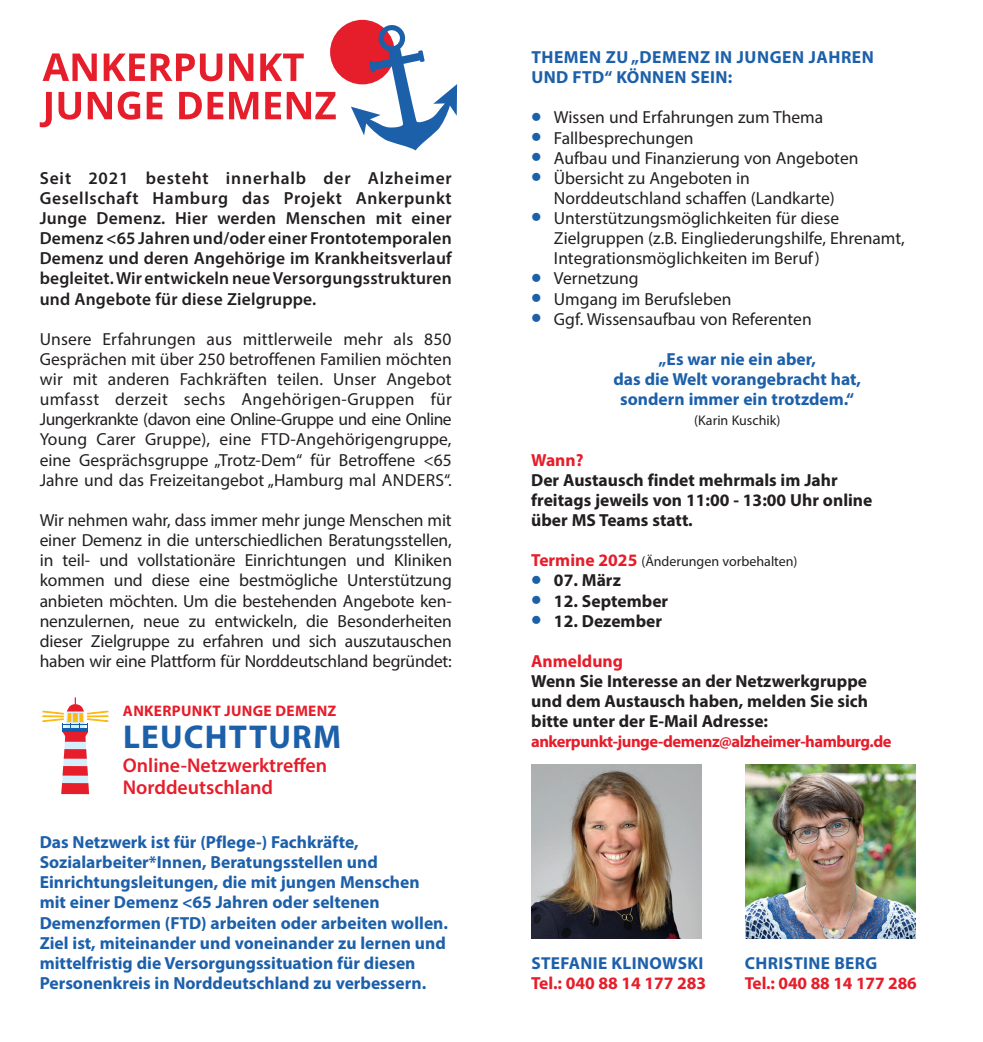
<style>
.page{position:relative;width:983px;height:1042px;background:#fff}
.page>*{position:absolute;margin:0;border:0;box-sizing:border-box;transform-origin:0 0}
.t1{font:700 33.07px "Myriad Pro";letter-spacing:.035em;color:#1d60aa}
.t2{font:600 19.95px/21px "Myriad Pro";color:#e61d2a}
.t3{font:17.5px/20.1px "Myriad Pro";color:#231f20;text-align:justify}
.t4{font:700 17.5px/20.1px "Myriad Pro";color:#1d60aa}
.t5{font:600 17.5px/20.1px "Myriad Pro";letter-spacing:.01em;color:#231f20;text-align:justify}
.t6{font:700 17.5px/20.1px "Myriad Pro";color:#231f20}
.t7{font:700 17.5px/20.1px "Myriad Pro";letter-spacing:.03em;color:#1d60aa}
.t8{font:700 17.5px "Myriad Pro";letter-spacing:-.005em;color:#e61d2a}
.t9{font:700 17.32px "Myriad Pro";letter-spacing:.02em;color:#1d60aa}
.t10{font:700 17.32px "Myriad Pro";letter-spacing:-.01em;color:#e61d2a}
.t11{font:700 16.45px "Myriad Pro";letter-spacing:-.03em;color:#e61d2a}
.t12{font:700 15.4px "Myriad Pro";letter-spacing:.02em;color:#e61d2a}
.t13{font:14px "Myriad Pro";color:#231f20}
.s1{color:#1d60aa}
.s2{font-weight:700;font-size:17.5px;color:#e61d2a}
</style>
<div class="page">
<svg style="left:43px;top:53px;width:54px;height:28px"></svg>
<svg style="left:104px;top:54px;width:41px;height:27px"></svg>
<svg style="left:151px;top:54px;width:71px;height:27px"></svg>
<svg style="left:229px;top:54px;width:24px;height:27px"></svg>
<svg style="left:260px;top:54px;width:44px;height:27px"></svg>
<svg style="left:40px;top:92px;width:12px;height:35px"></svg>
<svg style="left:58px;top:92px;width:23px;height:28px"></svg>
<svg style="left:88px;top:92px;width:24px;height:27px"></svg>
<svg style="left:118px;top:91px;width:22px;height:29px"></svg>
<svg style="left:147px;top:92px;width:15px;height:27px"></svg>
<svg style="left:179px;top:92px;width:44px;height:27px"></svg>
<svg style="left:229px;top:92px;width:29px;height:27px"></svg>
<svg style="left:265px;top:92px;width:70px;height:27px"></svg>
<div style="left:330px;top:20px;width:64px;height:64px;background:#e61d2a;border-radius:50%"></div>
<svg style="left:351px;top:24px;width:106px;height:126px"></svg>
<img style="left:531px;top:764px;width:169px;height:174px">
<img style="left:745px;top:764px;width:170px;height:174px">
<svg style="left:42px;top:697px;width:66px;height:97px"></svg>
<div style="left:87px;top:715px;width:21px;height:2px;border:1px solid #fcb814"></div>
<p class="t5" style="left:40px;top:167px;width:413px">Seit 2021 besteht innerhalb der Alzheimer Gesellschaft Hamburg das Projekt Ankerpunkt Junge Demenz. Hier werden Menschen mit einer Demenz &lt;65 Jahren und/oder einer Frontotemporalen Demenz und deren Angehörige im Krankheitsverlauf begleitet. Wir entwickeln neue Versorgungsstrukturen und Angebote für diese Zielgruppe.</p>
<p class="t3" style="left:40px;top:329px;width:413px">Unsere Erfahrungen aus mittlerweile mehr als 850<br>Gesprächen mit über 250 betroffenen Familien möchten wir mit anderen Fachkräften teilen. Unser Angebot umfasst derzeit sechs Angehörigen-Gruppen für Jungerkrankte (davon eine Online-Gruppe und eine Online Young Carer Gruppe), eine FTD-Angehörigengruppe, eine Gesprächsgruppe „Trotz-Dem“ für Betroffene &lt;65<br>Jahre und das Freizeitangebot „Hamburg mal ANDERS“.</p>
<p class="t3" style="left:40px;top:510px;width:414px">Wir nehmen wahr, dass immer mehr junge Menschen mit einer Demenz in die unterschiedlichen Beratungsstellen, in teil- und vollstationäre Einrichtungen und Kliniken kommen und diese eine bestmögliche Unterstützung anbieten möchten. Um die bestehenden Angebote ken&shy;nenzulernen, neue zu entwickeln, die Besonderheiten dieser Zielgruppe zu erfahren und sich auszutauschen haben wir eine Plattform für Norddeutschland begründet:</p>
<p class="t12" style="left:123px;top:701px;width:215px">ANKERPUNKT JUNGE DEMENZ</p>
<h1 class="t1" style="left:123px;top:715px;width:219px">LEUCHTTURM</h1>
<p class="t2" style="left:123px;top:755px;width:206px">Online-Netzwerktreffen<br>Norddeutschland</p>
<p class="t4" style="left:40px;top:831px;width:410px">Das Netzwerk ist für (Pflege-) Fachkräfte, Sozialarbeiter*Innen, Beratungsstellen und Einrichtungsleitungen, die mit jungen Menschen mit einer Demenz &lt;65 Jahren oder seltenen Demenzformen (FTD) arbeiten oder arbeiten wollen.<br>Ziel ist, miteinander und voneinander zu lernen und mittelfristig die Versorgungssituation für diesen Personenkreis in Norddeutschland zu verbessern.</p>
<p class="t7" style="left:531px;top:46px;width:344px">THEMEN ZU „DEMENZ IN JUNGEN JAHREN<br>UND FTD“ KÖNNEN SEIN:</p>
<p class="t3" style="left:531px;top:107px;width:293px"><span class="s1">●</span> Wissen und Erfahrungen zum Thema</p>
<p class="t3" style="left:531px;top:127px;width:164px"><span class="s1">●</span> Fallbesprechungen</p>
<p class="t3" style="left:531px;top:147px;width:329px"><span class="s1">●</span> Aufbau und Finanzierung von Angeboten</p>
<p class="t3" style="left:554px;top:168px;width:282px;text-indent:-23px"><span class="s1">●</span> Übersicht zu Angeboten in<br>Norddeutschland schaffen (Landkarte)</p>
<p class="t3" style="left:554px;top:208px;width:352px;text-align:left;text-indent:-23px"><span class="s1">●</span> Unterstützungsmöglichkeiten für diese<br>Zielgruppen (z.B. Eingliederungshilfe, Ehrenamt,<br>Integrationsmöglichkeiten im Beruf)</p>
<p class="t3" style="left:531px;top:268px;width:109px"><span class="s1">●</span> Vernetzung</p>
<p class="t3" style="left:531px;top:288px;width:202px"><span class="s1">●</span> Umgang im Berufsleben</p>
<p class="t3" style="left:531px;top:308px;width:282px"><span class="s1">●</span> Ggf. Wissensaufbau von Referenten</p>
<p class="t4" style="left:613px;top:348px;width:249px;text-align:center">„Es war nie ein aber,<br>das die Welt vorangebracht hat, sondern immer ein trotzdem.“</p>
<p class="t13" style="left:694px;top:412px;width:88px">(Karin Kuschik)</p>
<p class="t8" style="left:531px;top:448px;width:54px">Wann?</p>
<p class="t6" style="left:531px;top:469px;width:342px">Der Austausch findet mehrmals im Jahr freitags jeweils von 11:00 - 13:00 Uhr online über MS Teams statt.</p>
<p class="t13" style="left:531px;top:553px;width:268px"><span class="s2">Termine 2025</span> (Änderungen vorbehalten)</p>
<p class="t6" style="left:531px;top:570px;width:91px"><span class="s1">●</span> 07. März</p>
<p class="t6" style="left:531px;top:590px;width:138px"><span class="s1">●</span> 12. September</p>
<p class="t6" style="left:531px;top:610px;width:132px"><span class="s1">●</span> 12. Dezember</p>
<p class="t8" style="left:531px;top:649px;width:93px">Anmeldung</p>
<p class="t6" style="left:531px;top:670px;width:338px;text-align:justify">Wenn Sie Interesse an der Netzwerkgruppe und dem Austausch haben, melden Sie sich bitte unter der E-Mail Adresse:</p>
<p class="t11" style="left:531px;top:731px;width:361px">ankerpunkt-junge-demenz@alzheimer-hamburg.de</p>
<p class="t9" style="left:531px;top:951px;width:173px">STEFANIE KLINOWSKI</p>
<p class="t8" style="left:531px;top:971px;width:176px">Tel.: 040 88 14 177 283</p>
<p class="t9" style="left:744px;top:951px;width:134px">CHRISTINE BERG</p>
<p class="t10" style="left:744px;top:972px;width:174px">Tel.: 040 88 14 177 286</p>
</div>
